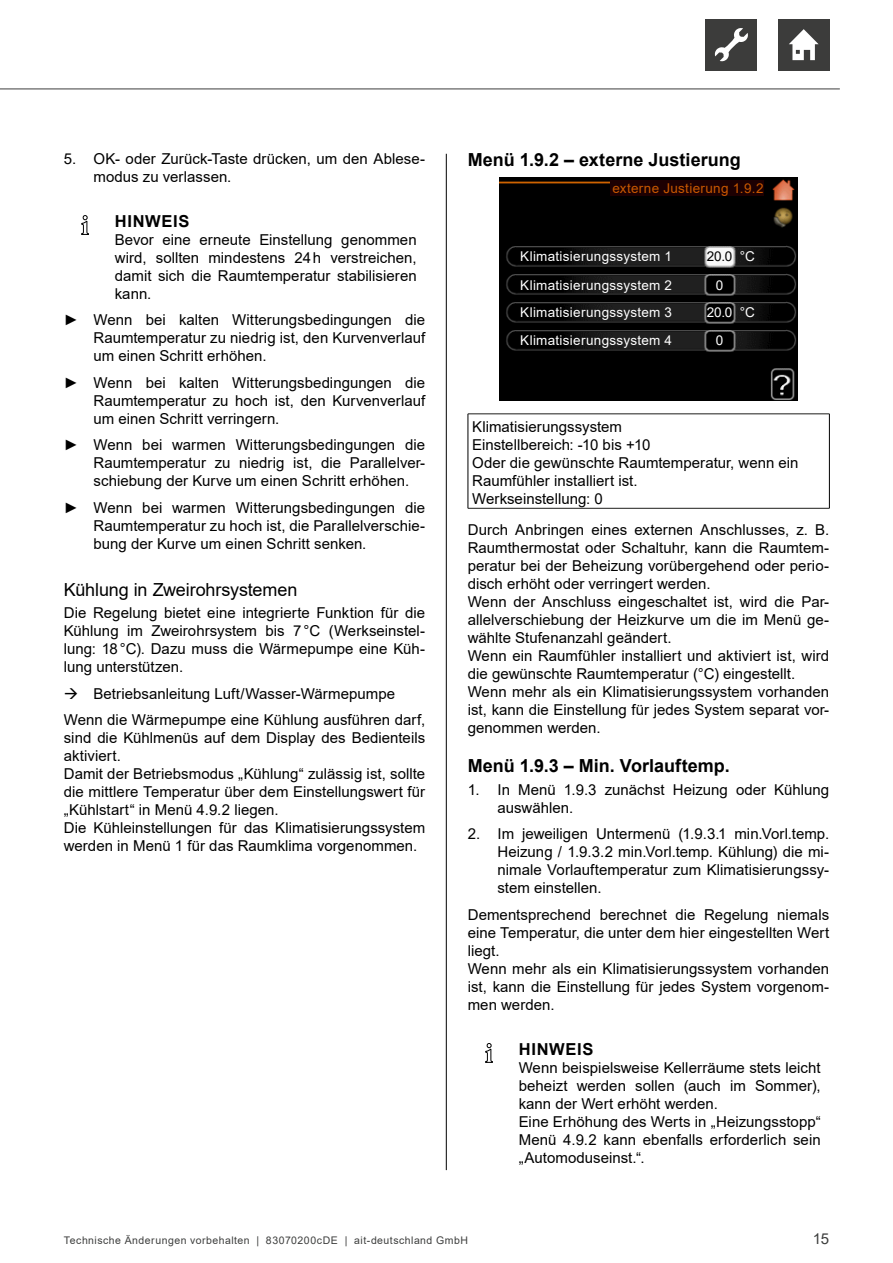
<style>
.page{position:relative;width:893px;height:1263px;background:#fff}
.page>*{position:absolute;margin:0;border:0;box-sizing:border-box;transform-origin:0 0}
.t1{font:700 18px "Arial";color:#000}
.t2{font:18px "Arial";letter-spacing:-.005em;color:#000}
.t3{font:700 16.5px "Arial";letter-spacing:.045em;color:#000}
.t4{font:15px/18px "Arial";color:#000}
.t5{font:15px "Arial";color:#3d3e3d}
.t6{font:13.5px/28px "Arial";letter-spacing:.02em;color:#fff;text-align:justify}
.t7{font:13.5px "Arial";letter-spacing:.025em;color:#c85800}
.t8{font:13.5px "Arial";color:#000}
.t9{font:10.5px "Arial";letter-spacing:.045em;color:#3d3e3d}
</style>
<div class="page">
<div style="left:706px;top:19px;width:51px;height:51px;background:#3c3c3b"></div>
<svg style="left:715px;top:28px;width:33px;height:33px"></svg>
<div style="left:778px;top:19px;width:51px;height:51px;background:#3c3c3b"></div>
<svg style="left:789px;top:29px;width:30px;height:31px"></svg>
<hr style="left:0;top:89px;width:840px;height:1px;background:#3d3e3d">
<svg style="left:81px;top:215px;width:8px;height:20px"></svg>
<img style="left:499px;top:177px;width:298px;height:224px">
<div style="left:610px;top:180px;width:153px;height:15px;background:#1d0002"></div>
<hr style="left:468px;top:414px;width:362px;height:1px;background:#1d1d1b">
<hr style="left:468px;top:508px;width:362px;height:1px;background:#1d1d1b">
<hr style="left:468px;top:414px;width:1px;height:94px;background:#000">
<hr style="left:829px;top:414px;width:1px;height:94px;background:#000">
<svg style="left:485px;top:1043px;width:8px;height:20px"></svg>
<hr style="left:446px;top:154px;width:1px;height:1016px;background:#000">
<p class="t4" style="left:94px;top:149px;width:333px;text-indent:-30px">5. OK- oder Zurück-Taste drücken, um den Ablese&shy;modus zu verlassen.</p>
<p class="t3" style="left:115px;top:209px;width:76px">HINWEIS</p>
<p class="t4" style="left:115px;top:230px;width:303px;text-align:justify">Bevor eine erneute Einstellung genommen wird, sollten mindestens 24h verstreichen, damit sich die Raumtemperatur stabilisieren kann.</p>
<p class="t4" style="left:94px;top:311px;width:333px;text-align:justify;text-indent:-30px">► Wenn bei kalten Witterungsbedingungen die Raumtemperatur zu niedrig ist, den Kurvenverlauf um einen Schritt erhöhen.</p>
<p class="t4" style="left:94px;top:373px;width:333px;text-align:justify;text-indent:-30px">► Wenn bei kalten Witterungsbedingungen die Raumtemperatur zu hoch ist, den Kurvenverlauf um einen Schritt verringern.</p>
<p class="t4" style="left:94px;top:436px;width:333px;text-align:justify;text-indent:-30px">► Wenn bei warmen Witterungsbedingungen die Raumtemperatur zu niedrig ist, die Parallelver&shy;schiebung der Kurve um einen Schritt erhöhen.</p>
<p class="t4" style="left:94px;top:498px;width:333px;text-align:justify;text-indent:-30px">► Wenn bei warmen Witterungsbedingungen die Raumtemperatur zu hoch ist, die Parallelverschie&shy;bung der Kurve um einen Schritt senken.</p>
<p class="t2" style="left:64px;top:577px;width:235px">Kühlung in Zweirohrsystemen</p>
<p class="t4" style="left:64px;top:604px;width:363px;text-align:justify">Die Regelung bietet eine integrierte Funktion für die Kühlung im Zweirohrsystem bis 7°C (Werkseinstel&shy;lung: 18°C). Dazu muss die Wärmepumpe eine Küh&shy;lung unterstützen.</p>
<p class="t4" style="left:64px;top:680px;width:363px;line-height:26.5px;text-align:center">Betriebsanleitung Luft/Wasser-Wärmepumpe<br>Wenn die Wärmepumpe eine Kühlung ausführen darf,</p>
<p class="t4" style="left:64px;top:729px;width:363px">sind die Kühlmenüs auf dem Display des Bedienteils aktiviert.<br>Damit der Betriebsmodus „Kühlung“ zulässig ist, sollte die mittlere Temperatur über dem Einstellungswert für „Kühlstart“ in Menü 4.9.2 liegen.<br>Die Kühleinstellungen für das Klimatisierungssystem werden in Menü 1 für das Raumklima vorgenommen.</p>
<p class="t1" style="left:468px;top:147px;width:275px">Menü 1.9.2 – externe Justierung</p>
<p class="t7" style="left:612px;top:179px;width:153px">externe Justierung 1.9.2</p>
<p class="t6" style="left:520px;top:242px;width:153px">Klimatisierungssystem 1<br>Klimatisierungssystem 2<br>Klimatisierungssystem 3<br>Klimatisierungssystem 4</p>
<p class="t6" style="left:740px;top:242px;width:17px">°C</p>
<p class="t8" style="left:707px;top:247px;width:27px">20.0</p>
<p class="t6" style="left:716px;top:271px;width:9px">0</p>
<p class="t6" style="left:740px;top:298px;width:17px">°C</p>
<p class="t6" style="left:707px;top:298px;width:27px">20.0</p>
<p class="t6" style="left:716px;top:326px;width:9px">0</p>
<p class="t4" style="left:472px;top:418px;width:328px">Klimatisierungssystem<br>Einstellbereich: -10 bis +10<br>Oder die gewünschte Raumtemperatur, wenn ein<br>Raumfühler installiert ist.<br>Werkseinstellung: 0</p>
<p class="t4" style="left:468px;top:521px;width:363px">Durch Anbringen eines externen Anschlusses, z. B.<br>Raumthermostat oder Schaltuhr, kann die Raumtem&shy;peratur bei der Beheizung vorübergehend oder perio&shy;disch erhöht oder verringert werden.<br>Wenn der Anschluss eingeschaltet ist, wird die Par&shy;allelverschiebung der Heizkurve um die im Menü ge&shy;wählte Stufenanzahl geändert.<br>Wenn ein Raumfühler installiert und aktiviert ist, wird die gewünschte Raumtemperatur (°C) eingestellt.<br>Wenn mehr als ein Klimatisierungssystem vorhanden ist, kann die Einstellung für jedes System separat vor&shy;genommen werden.</p>
<p class="t1" style="left:468px;top:753px;width:263px">Menü 1.9.3 – Min. Vorlauftemp.</p>
<p class="t4" style="left:497px;top:780px;width:333px;text-indent:-30px">1. In Menü 1.9.3 zunächst Heizung oder Kühlung auswählen.</p>
<p class="t4" style="left:497px;top:825px;width:333px;text-align:justify;text-indent:-30px">2. Im jeweiligen Untermenü (1.9.3.1 min.Vorl.temp.<br>Heizung / 1.9.3.2 min.Vorl.temp. Kühlung) die mi&shy;nimale Vorlauftemperatur zum Klimatisierungssy&shy;stem einstellen.</p>
<p class="t4" style="left:468px;top:905px;width:363px">Dementsprechend berechnet die Regelung niemals eine Temperatur, die unter dem hier eingestellten Wert liegt.<br>Wenn mehr als ein Klimatisierungssystem vorhanden ist, kann die Einstellung für jedes System vorgenom&shy;men werden.</p>
<p class="t3" style="left:519px;top:1037px;width:76px">HINWEIS</p>
<p class="t4" style="left:519px;top:1058px;width:303px">Wenn beispielsweise Kellerräume stets leicht beheizt werden sollen (auch im Sommer), kann der Wert erhöht werden.<br>Eine Erhöhung des Werts in „Heizungsstopp“ Menü 4.9.2 kann ebenfalls erforderlich sein „Automoduseinst.“.</p>
<p class="t9" style="left:64px;top:1233px;width:406px">Technische Änderungen vorbehalten | 83070200cDE | ait-deutschland GmbH</p>
<p class="t5" style="left:813px;top:1228px;width:18px">15</p>
</div>
